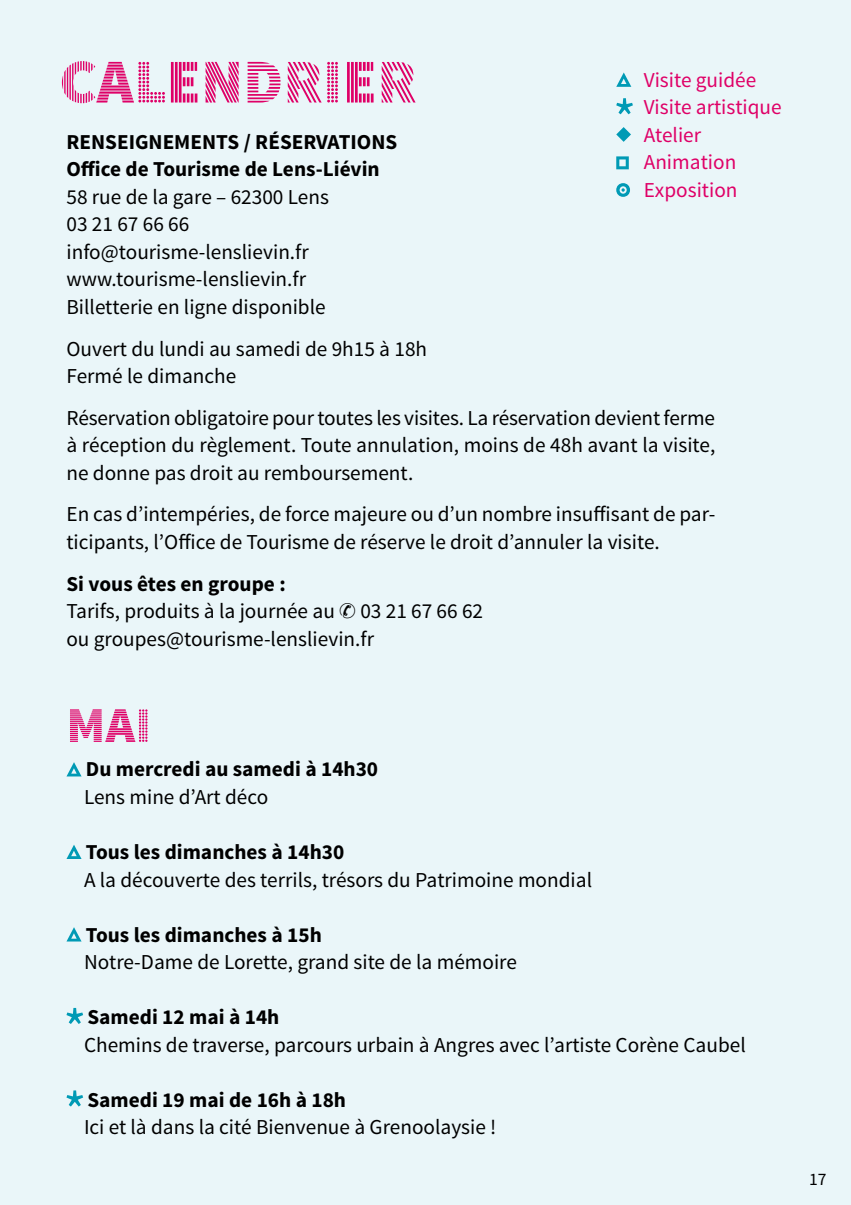
<style>
.page{position:relative;width:851px;height:1205px;background:#fff}
.page>*{position:absolute;margin:0;border:0;box-sizing:border-box;transform-origin:0 0}
.t1{font:62.5px "Source Sans Pro DISPLAY";color:#df0067}
.t2{font:50px "Source Sans Pro DISPLAY";color:#df0067}
.t3{font:21.25px/27.5px "Source Sans Pro";color:#000}
.t4{font:700 21.25px/27.5px "Source Sans Pro";color:#000}
.t5{font:21.25px/27.5px "Source Sans Pro";color:#df0067}
.t6{font:17.5px "Source Sans Pro";color:#000}
</style>
<div class="page">
<div style="left:0;top:0;width:850px;height:1205px;background:#eaf6f9"></div>
<svg style="left:66px;top:762px;width:16px;height:14px"></svg>
<svg style="left:66px;top:845px;width:16px;height:14px"></svg>
<svg style="left:66px;top:927px;width:16px;height:14px"></svg>
<svg style="left:66px;top:1008px;width:17px;height:16px"></svg>
<svg style="left:66px;top:1090px;width:17px;height:16px"></svg>
<svg style="left:616px;top:72px;width:15px;height:15px"></svg>
<svg style="left:616px;top:98px;width:16px;height:16px"></svg>
<svg style="left:616px;top:127px;width:15px;height:15px"></svg>
<svg style="left:616px;top:156px;width:12px;height:13px"></svg>
<svg style="left:616px;top:183px;width:14px;height:14px"></svg>
<h1 class="t1" style="left:61px;top:49px;width:357px">CALENDRIER</h1>
<p class="t5" style="left:643px;top:66px;width:139px">Visite guidée<br>Visite artistique<br>Atelier<br>Animation<br>Exposition</p>
<p class="t4" style="left:66px;top:129px;width:332px">RENSEIGNEMENTS / RÉSERVATIONS<br>Office de Tourisme de Lens-Liévin</p>
<p class="t3" style="left:66px;top:183px;width:264px">58 rue de la gare – 62300 Lens<br>03 21 67 66 66 info@tourisme-lenslievin.fr www.tourisme-lenslievin.fr<br>Billetterie en ligne disponible</p>
<p class="t3" style="left:66px;top:335px;width:362px">Ouvert du lundi au samedi de 9h15 à 18h<br>Fermé le dimanche</p>
<p class="t3" style="left:66px;top:404px;width:650px;text-align:justify">Réservation obligatoire pour toutes les visites. La réservation devient ferme à réception du règlement. Toute annulation, moins de 48h avant la visite, ne donne pas droit au remboursement.</p>
<p class="t3" style="left:66px;top:501px;width:650px">En cas d’intempéries, de force majeure ou d’un nombre insuffisant de par&shy;ticipants, l’Office de Tourisme de réserve le droit d’annuler la visite.</p>
<p class="t4" style="left:66px;top:570px;width:221px">Si vous êtes en groupe :</p>
<p class="t3" style="left:66px;top:598px;width:418px">Tarifs, produits à la journée au 03 21 67 66 62 ou groupes@tourisme-lenslievin.fr</p>
<h2 class="t2" style="left:66px;top:699px;width:86px">MAI</h2>
<p class="t4" style="left:86px;top:756px;width:294px">Du mercredi au samedi à 14h30</p>
<p class="t3" style="left:84px;top:783px;width:186px">Lens mine d’Art déco</p>
<p class="t4" style="left:86px;top:839px;width:260px">Tous les dimanches à 14h30</p>
<p class="t3" style="left:84px;top:866px;width:509px">A la découverte des terrils, trésors du Patrimoine mondial</p>
<p class="t4" style="left:86px;top:921px;width:237px">Tous les dimanches à 15h</p>
<p class="t3" style="left:84px;top:948px;width:434px">Notre-Dame de Lorette, grand site de la mémoire</p>
<p class="t4" style="left:87px;top:1004px;width:193px">Samedi 12 mai à 14h</p>
<p class="t3" style="left:84px;top:1031px;width:663px">Chemins de traverse, parcours urbain à Angres avec l’artiste Corène Caubel</p>
<p class="t4" style="left:87px;top:1086px;width:260px">Samedi 19 mai de 16h à 18h</p>
<p class="t3" style="left:84px;top:1113px;width:414px">Ici et là dans la cité Bienvenue à Grenoolaysie !</p>
<p class="t6" style="left:808px;top:1168px;width:19px">17</p>
</div>
